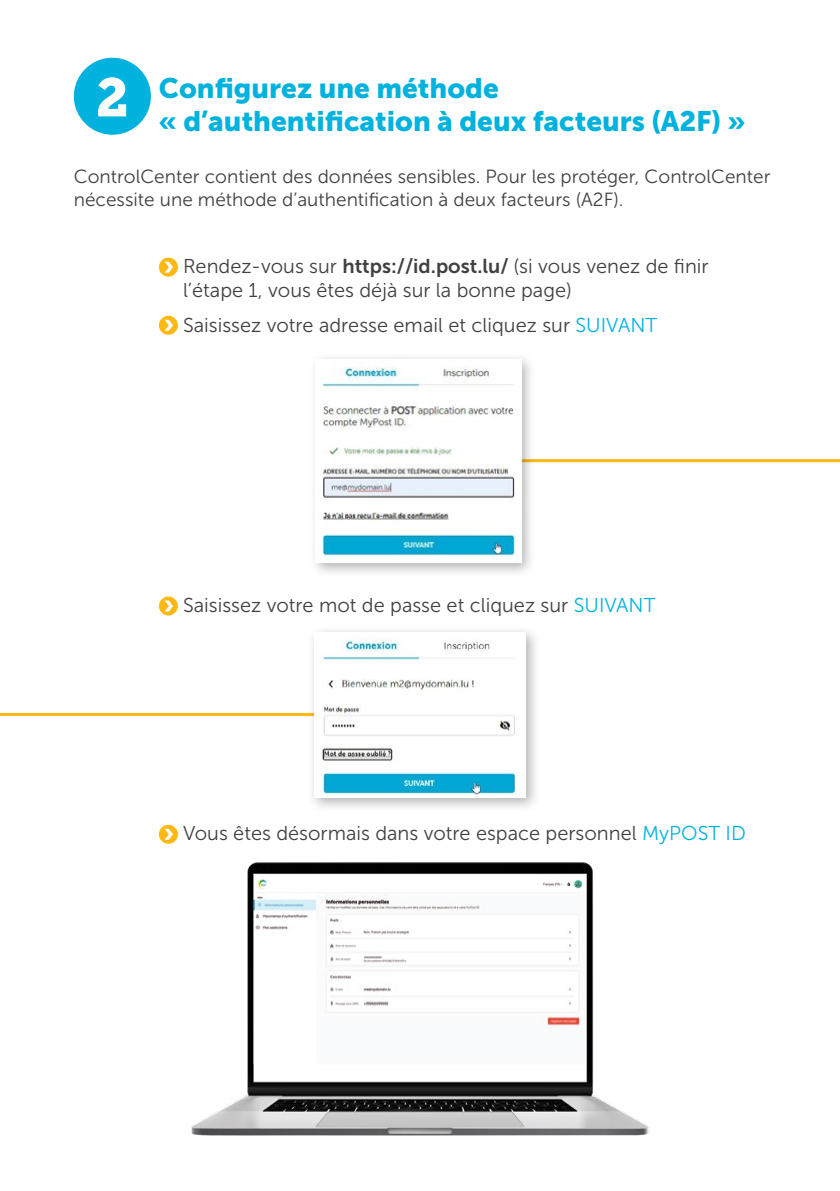
<style>
.page{position:relative;width:840px;height:1191px;background:#fff}
.page>*{position:absolute;margin:0;border:0;box-sizing:border-box;transform-origin:0 0}
.t1{font:53.8px "Museo Slab 900";color:#fff}
.t2{font:28px/33.6px "Museo Sans 900";color:#00b2dd}
.t3{font:20px/24px "Museo Sans 300";color:#414042}
.t4{font:19px/22.8px "Museo Sans 300";color:#414042}
.s1{font-family:"Museo Sans 700"}
.s2{color:#00b2dd}
</style>
<div class="page">
<div style="left:74px;top:58px;width:77px;height:77px;background:#00b2dd;border-radius:50%"></div>
<div style="left:159px;top:258px;width:19px;height:19px;background:#fdb913;border-radius:50%"></div>
<svg style="left:164px;top:262px;width:9px;height:11px"></svg>
<div style="left:159px;top:596px;width:19px;height:19px;background:#fdb913;border-radius:50%"></div>
<svg style="left:164px;top:600px;width:9px;height:11px"></svg>
<div style="left:159px;top:824px;width:19px;height:19px;background:#fdb913;border-radius:50%"></div>
<svg style="left:164px;top:828px;width:9px;height:12px"></svg>
<div style="left:159px;top:316px;width:19px;height:19px;background:#fdb913;border-radius:50%"></div>
<svg style="left:164px;top:320px;width:9px;height:11px"></svg>
<hr style="left:510px;top:459px;width:329px;height:3px;background:#fdb913">
<hr style="left:0;top:713px;width:343px;height:3px;background:#fdb913">
<div style="left:308px;top:353px;width:228px;height:225px;background:#000;opacity:.3"></div>
<img style="left:316px;top:360px;width:204px;height:202px">
<div style="left:307px;top:625px;width:234px;height:188px;background:#000;opacity:.3"></div>
<img style="left:314px;top:632px;width:211px;height:166px">
<img style="left:191px;top:862px;width:458px;height:274px">
<h1 class="t1" style="left:96px;top:66px;width:34px">2</h1>
<h2 class="t2" style="left:159px;top:71px;width:587px">Configurez une méthode<br>« d’authentification à deux facteurs (A2F) »</h2>
<p class="t4" style="left:74px;top:165px;width:697px">ControlCenter contient des données sensibles. Pour les protéger, ControlCenter nécessite une méthode d’authentification à deux facteurs (A2F).</p>
<p class="t3" style="left:183px;top:254px;width:527px">Rendez-vous sur <span class="s1">https://id.post.lu/</span> (si vous venez de finir l’étape 1, vous êtes déjà sur la bonne page)</p>
<p class="t3" style="left:183px;top:313px;width:475px">Saisissez votre adresse email et cliquez sur <span class="s2">SUIVANT</span></p>
<p class="t3" style="left:183px;top:593px;width:473px">Saisissez votre mot de passe et cliquez sur <span class="s2">SUIVANT</span></p>
<p class="t3" style="left:183px;top:821px;width:564px">Vous êtes désormais dans votre espace personnel <span class="s2">MyPOST ID</span></p>
</div>
